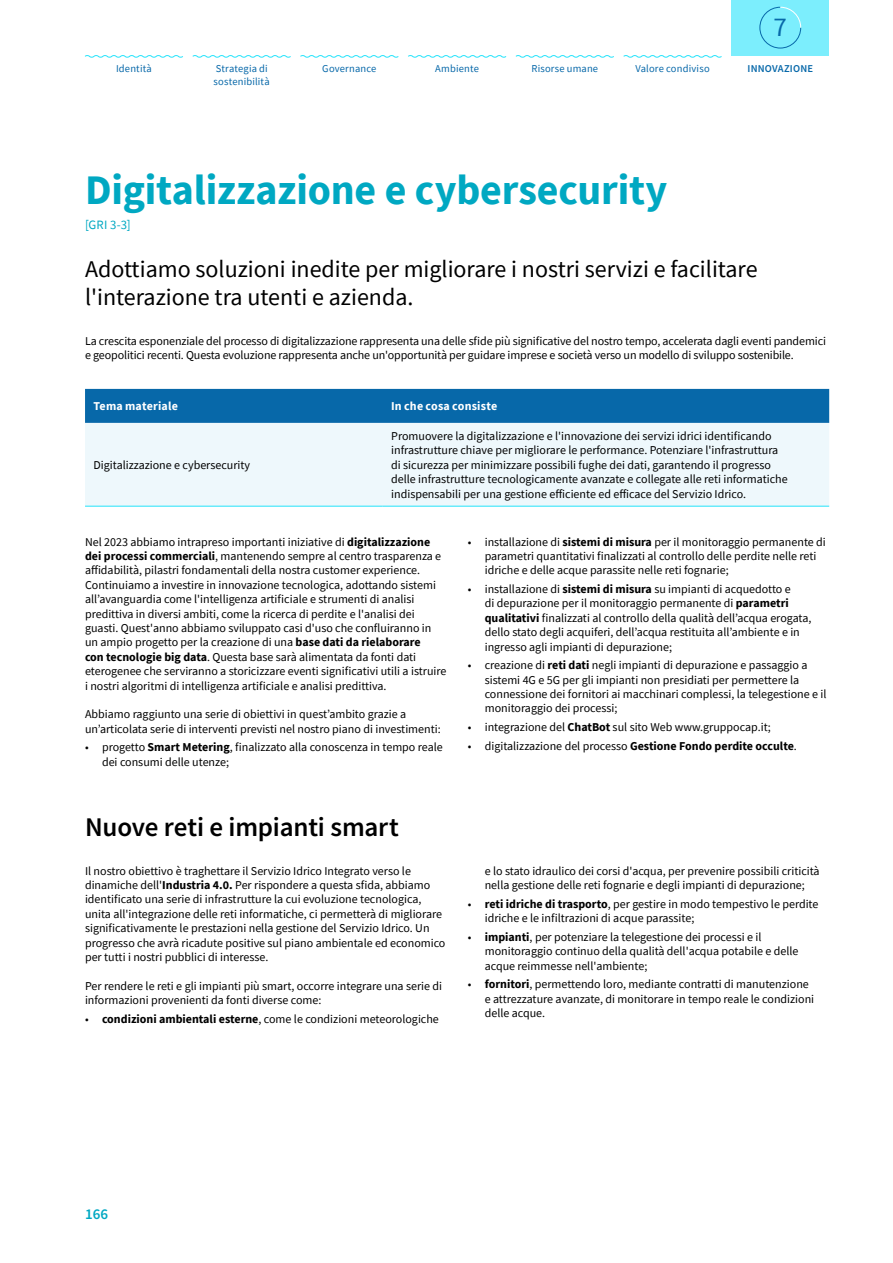
<style>
.page{position:relative;width:893px;height:1263px;background:#fff}
.page>*{position:absolute;margin:0;border:0;box-sizing:border-box;transform-origin:0 0}
.t1{font:700 42px "Source Sans Pro";letter-spacing:-.005em;color:#00a8c2}
.t2{font:600 27px "Source Sans Pro";letter-spacing:-.005em;color:#000}
.t3{font:27px "Source Sans Pro";color:#0768a9}
.t4{font:24px/28.8px "Source Sans Pro";color:#000}
.t5{font:600 15px "Source Sans Pro";color:#00a8c2}
.t6{font:12.75px "Source Sans Pro";color:#00a8c2}
.t7{font:12px/14.4px "Source Sans Pro";color:#000}
.t8{font:700 12px "Source Sans Pro";letter-spacing:.015em;color:#fff}
.t9{font:10.5px "Source Sans Pro";letter-spacing:.015em;color:#0768a9}
.t10{font:600 10.5px "Source Sans Pro";letter-spacing:.015em;color:#0768a9}
.s1{font-weight:700}
</style>
<div class="page">
<div style="left:731px;top:0;width:98px;height:55px;background:#7ceefd"></div>
<svg style="left:85px;top:55px;width:98px;height:3px"></svg>
<svg style="left:300px;top:55px;width:99px;height:3px"></svg>
<svg style="left:408px;top:55px;width:99px;height:3px"></svg>
<svg style="left:515px;top:55px;width:99px;height:3px"></svg>
<svg style="left:623px;top:55px;width:99px;height:3px"></svg>
<svg style="left:192px;top:55px;width:99px;height:3px"></svg>
<svg style="left:759px;top:6px;width:42px;height:43px"></svg>
<div style="left:85px;top:389px;width:744px;height:34px;background:#0768a9"></div>
<div style="left:85px;top:423px;width:744px;height:83px;background:#eef8fc"></div>
<hr style="left:85px;top:506px;width:298px;height:1px;background:#24e3fb">
<hr style="left:383px;top:506px;width:446px;height:1px;background:#24e3fb">
<h2 class="t3" style="left:774px;top:10px;width:15px">7</h2>
<p class="t9" style="left:116px;top:61px;width:37px">Identità</p>
<p class="t9" style="left:322px;top:61px;width:56px">Governance</p>
<p class="t9" style="left:216px;top:61px;width:53px">Strategia di</p>
<p class="t9" style="left:435px;top:61px;width:45px">Ambiente</p>
<p class="t9" style="left:531px;top:61px;width:68px">Risorse umane</p>
<p class="t9" style="left:635px;top:61px;width:76px">Valore condiviso</p>
<p class="t10" style="left:747px;top:61px;width:67px">INNOVAZIONE</p>
<p class="t9" style="left:214px;top:75px;width:58px">sostenibilità</p>
<h1 class="t1" style="left:85px;top:162px;width:584px">Digitalizzazione e cybersecurity</h1>
<p class="t6" style="left:85px;top:216px;width:47px">[GRI 3-3]</p>
<h3 class="t4" style="left:85px;top:254px;width:674px">Adottiamo soluzioni inedite per migliorare i nostri servizi e facilitare l'interazione tra utenti e azienda.</h3>
<p class="t7" style="left:85px;top:333px;width:742px">La crescita esponenziale del processo di digitalizzazione rappresenta una delle sfide più significative del nostro tempo, accelerata dagli eventi pandemici e geopolitici recenti. Questa evoluzione rappresenta anche un'opportunità per guidare imprese e società verso un modello di sviluppo sostenibile.</p>
<p class="t8" style="left:94px;top:398px;width:86px">Tema materiale</p>
<p class="t8" style="left:391px;top:398px;width:108px">In che cosa consiste</p>
<p class="t7" style="left:94px;top:458px;width:158px">Digitalizzazione e cybersecurity</p>
<p class="t7" style="left:391px;top:429px;width:398px">Promuovere la digitalizzazione e l'innovazione dei servizi idrici identificando infrastrutture chiave per migliorare le performance. Potenziare l'infrastruttura di sicurezza per minimizzare possibili fughe dei dati, garantendo il progresso delle infrastrutture tecnologicamente avanzate e collegate alle reti informatiche indispensabili per una gestione efficiente ed efficace del Servizio Idrico.</p>
<p class="t7" style="left:85px;top:534px;width:363px">Nel 2023 abbiamo intrapreso importanti iniziative di <span class="s1">digitalizzazione dei processi commerciali</span>, mantenendo sempre al centro trasparenza e affidabilità, pilastri fondamentali della nostra customer experience.<br>Continuiamo a investire in innovazione tecnologica, adottando sistemi all’avanguardia come l'intelligenza artificiale e strumenti di analisi predittiva in diversi ambiti, come la ricerca di perdite e l'analisi dei guasti. Quest'anno abbiamo sviluppato casi d'uso che confluiranno in un ampio progetto per la creazione di una <span class="s1">base dati da rielaborare<br>con tecnologie big data</span>. Questa base sarà alimentata da fonti dati eterogenee che serviranno a storicizzare eventi significativi utili a istruire i nostri algoritmi di intelligenza artificiale e analisi predittiva.</p>
<p class="t7" style="left:85px;top:707px;width:357px">Abbiamo raggiunto una serie di obiettivi in quest’ambito grazie a un’articolata serie di interventi previsti nel nostro piano di investimenti:</p>
<p class="t7" style="left:102px;top:740px;width:342px;text-indent:-17px">• progetto <span class="s1">Smart Metering</span>, finalizzato alla conoscenza in tempo reale dei consumi delle utenze;</p>
<h2 class="t2" style="left:85px;top:809px;width:315px">Nuove reti e impianti smart</h2>
<p class="t7" style="left:85px;top:863px;width:362px">Il nostro obiettivo è traghettare il Servizio Idrico Integrato verso le dinamiche dell'<span class="s1">Industria 4.0.</span> Per rispondere a questa sfida, abbiamo identificato una serie di infrastrutture la cui evoluzione tecnologica, unita all'integrazione delle reti informatiche, ci permetterà di migliorare significativamente le prestazioni nella gestione del Servizio Idrico. Un progresso che avrà ricadute positive sul piano ambientale ed economico per tutti i nostri pubblici di interesse.</p>
<p class="t7" style="left:85px;top:978px;width:359px">Per rendere le reti e gli impianti più smart, occorre integrare una serie di informazioni provenienti da fonti diverse come:</p>
<p class="t7" style="left:85px;top:1012px;width:355px">• <span class="s1">condizioni ambientali esterne</span>, come le condizioni meteorologiche</p>
<p class="t7" style="left:485px;top:534px;width:343px;text-indent:-17px">• installazione di <span class="s1">sistemi di misura</span> per il monitoraggio permanente di parametri quantitativi finalizzati al controllo delle perdite nelle reti idriche e delle acque parassite nelle reti fognarie;</p>
<p class="t7" style="left:485px;top:582px;width:328px;text-indent:-17px">• installazione di <span class="s1">sistemi di misura</span> su impianti di acquedotto e<br>di depurazione per il monitoraggio permanente di <span class="s1">parametri qualitativi</span> finalizzati al controllo della qualità dell’acqua erogata, dello stato degli acquiferi, dell’acqua restituita all’ambiente e in ingresso agli impianti di depurazione;</p>
<p class="t7" style="left:485px;top:658px;width:343px;text-indent:-17px">• creazione di <span class="s1">reti dati</span> negli impianti di depurazione e passaggio a sistemi 4G e 5G per gli impianti non presidiati per permettere la connessione dei fornitori ai macchinari complessi, la telegestione e il monitoraggio dei processi;</p>
<p class="t7" style="left:468px;top:720px;width:305px">• integrazione del <span class="s1">ChatBot</span> sul sito Web www.gruppocap.it;</p>
<p class="t7" style="left:468px;top:738px;width:331px">• digitalizzazione del processo <span class="s1">Gestione Fondo perdite occulte</span>.</p>
<p class="t7" style="left:485px;top:863px;width:336px">e lo stato idraulico dei corsi d'acqua, per prevenire possibili criticità nella gestione delle reti fognarie e degli impianti di depurazione;</p>
<p class="t7" style="left:485px;top:896px;width:335px;text-indent:-17px">• <span class="s1">reti idriche di trasporto</span>, per gestire in modo tempestivo le perdite idriche e le infiltrazioni di acque parassite;</p>
<p class="t7" style="left:485px;top:929px;width:315px;text-indent:-17px">• <span class="s1">impianti</span>, per potenziare la telegestione dei processi e il monitoraggio continuo della qualità dell'acqua potabile e delle acque reimmesse nell'ambiente;</p>
<p class="t7" style="left:485px;top:977px;width:331px;text-indent:-17px">• <span class="s1">fornitori</span>, permettendo loro, mediante contratti di manutenzione e attrezzature avanzate, di monitorare in tempo reale le condizioni delle acque.</p>
<p class="t5" style="left:85px;top:1204px;width:25px">166</p>
</div>
